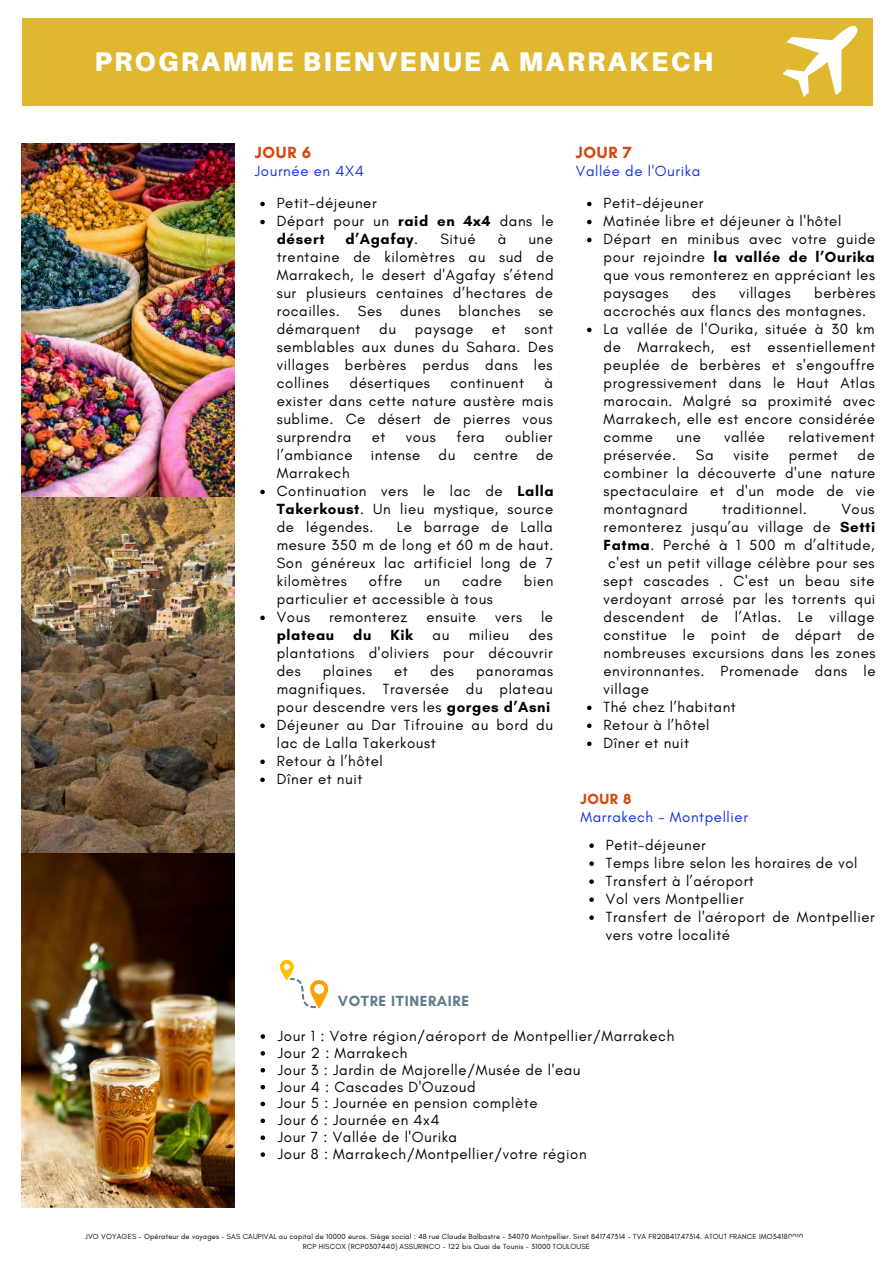
<style>
.page{position:relative;width:893px;height:1264px;background:#fff}
.page>*{position:absolute;margin:0;border:0;box-sizing:border-box;transform-origin:0 0}
.t1{font:900 27px "Aileron";letter-spacing:.08em;color:#fff}
.t2{font:700 16.5px "Glacial Indifference";letter-spacing:.04em;color:#d84711}
.t3{font:15px/18px "Glacial Indifference";letter-spacing:.04em;color:#000}
.t4{font:15px "Glacial Indifference";letter-spacing:.04em;color:#1032e4}
.t5{font:700 15px "Glacial Indifference";letter-spacing:.04em;color:#000}
.t6{font:700 15px "Glacial Indifference";letter-spacing:.04em;color:#607d8b}
.t7{font:700 15px "Glacial Indifference";color:#d84711}
.t8{font:7.5px/10.1px "Glacial Indifference";letter-spacing:.02em;color:#000;text-align:center}
.s1{font-weight:700}
.s2{font-weight:400}
</style>
<div class="page">
<img style="left:22px;top:143px;width:212px;height:1064px">
<div style="left:22px;top:18px;width:850px;height:87px;background:#dfb82f"></div>
<svg style="left:782px;top:25px;width:76px;height:72px"></svg>
<svg style="left:587px;top:202px;width:4px;height:4px"></svg>
<svg style="left:587px;top:220px;width:4px;height:4px"></svg>
<svg style="left:587px;top:238px;width:4px;height:4px"></svg>
<svg style="left:587px;top:328px;width:4px;height:4px"></svg>
<svg style="left:587px;top:705px;width:4px;height:5px"></svg>
<svg style="left:587px;top:723px;width:4px;height:5px"></svg>
<svg style="left:587px;top:741px;width:4px;height:5px"></svg>
<svg style="left:589px;top:843px;width:5px;height:5px"></svg>
<svg style="left:589px;top:861px;width:5px;height:4px"></svg>
<svg style="left:589px;top:879px;width:5px;height:4px"></svg>
<svg style="left:589px;top:897px;width:5px;height:4px"></svg>
<svg style="left:589px;top:915px;width:5px;height:4px"></svg>
<svg style="left:260px;top:202px;width:5px;height:4px"></svg>
<svg style="left:260px;top:220px;width:5px;height:4px"></svg>
<svg style="left:260px;top:489px;width:5px;height:5px"></svg>
<svg style="left:260px;top:615px;width:5px;height:5px"></svg>
<svg style="left:260px;top:723px;width:5px;height:5px"></svg>
<svg style="left:260px;top:759px;width:5px;height:5px"></svg>
<svg style="left:260px;top:777px;width:5px;height:5px"></svg>
<svg style="left:260px;top:1034px;width:5px;height:4px"></svg>
<svg style="left:260px;top:1051px;width:5px;height:4px"></svg>
<svg style="left:260px;top:1068px;width:5px;height:4px"></svg>
<svg style="left:260px;top:1084px;width:5px;height:5px"></svg>
<svg style="left:260px;top:1101px;width:5px;height:5px"></svg>
<svg style="left:260px;top:1118px;width:5px;height:5px"></svg>
<svg style="left:260px;top:1135px;width:5px;height:4px"></svg>
<svg style="left:260px;top:1152px;width:5px;height:4px"></svg>
<svg style="left:280px;top:959px;width:48px;height:49px"></svg>
<h1 class="t1" style="left:94px;top:45px;width:620px">PROGRAMME BIENVENUE A MARRAKECH</h1>
<p class="t2" style="left:255px;top:142px;width:58px">JOUR 6</p>
<p class="t4" style="left:255px;top:162px;width:110px">Journée en 4X4</p>
<p class="t3" style="left:277px;top:194px;width:278px">Petit-déjeuner<br>Départ pour un <span class="s1">raid en 4x4</span> dans le <span class="s1">désert</span></p>
<p class="t5" style="left:345px;top:230px;width:74px">d’Agafay<span class="s2">.</span></p>
<p class="t3" style="left:440px;top:230px;width:37px">Situé</p>
<p class="t3" style="left:497px;top:230px;width:10px">à</p>
<p class="t3" style="left:277px;top:230px;width:278px;text-align:justify;text-indent:251px">une trentaine de kilomètres au sud de Marrakech, le desert d'Agafay s’étend sur plusieurs centaines d’hectares de rocailles. Ses dunes blanches se démarquent</p>
<p class="t3" style="left:379px;top:320px;width:18px">du</p>
<p class="t3" style="left:415px;top:320px;width:60px">paysage</p>
<p class="t3" style="left:492px;top:320px;width:15px">et</p>
<p class="t3" style="left:277px;top:320px;width:278px;text-align:justify;text-indent:247px">sont semblables aux dunes du Sahara. Des villages berbères perdus dans les collines</p>
<p class="t3" style="left:349px;top:374px;width:82px">désertiques</p>
<p class="t3" style="left:450px;top:374px;width:75px">continuent</p>
<p class="t3" style="left:277px;top:374px;width:278px;text-align:justify;text-indent:268px">à exister dans cette nature austère mais sublime. Ce désert de pierres vous surprendra</p>
<p class="t3" style="left:277px;top:428px;width:278px;text-indent:228px">oublier l’ambiance intense du centre de<br>Marrakech<br>Continuation vers le lac de <span class="s1">Lalla<br>Takerkoust</span>. Un lieu mystique, source de légendes.</p>
<p class="t3" style="left:371px;top:428px;width:15px">et</p>
<p class="t3" style="left:406px;top:428px;width:32px">vous</p>
<p class="t3" style="left:456px;top:428px;width:30px">fera</p>
<p class="t3" style="left:277px;top:518px;width:278px;text-align:justify;text-indent:120px">Le barrage de Lalla mesure 350 m de long et 60 m de haut.<br>Son généreux lac artificiel long de 7 kilomètres</p>
<p class="t3" style="left:369px;top:572px;width:35px">offre</p>
<p class="t3" style="left:424px;top:572px;width:17px">un</p>
<p class="t3" style="left:462px;top:572px;width:42px">cadre</p>
<p class="t3" style="left:524px;top:572px;width:31px">bien</p>
<p class="t3" style="left:277px;top:590px;width:218px">particulier et accessible à tous<br>Vous</p>
<p class="t3" style="left:329px;top:608px;width:80px">remonterez</p>
<p class="t3" style="left:426px;top:608px;width:51px">ensuite</p>
<p class="t3" style="left:495px;top:608px;width:29px">vers</p>
<p class="t3" style="left:541px;top:608px;width:14px">le</p>
<p class="t5" style="left:277px;top:626px;width:59px">plateau</p>
<p class="t5" style="left:353px;top:626px;width:20px">du</p>
<p class="t5" style="left:390px;top:626px;width:24px">Kik</p>
<p class="t3" style="left:432px;top:626px;width:18px">au</p>
<p class="t3" style="left:469px;top:626px;width:42px">milieu</p>
<p class="t3" style="left:277px;top:626px;width:277px;text-align:justify;text-indent:252px">des plantations d'oliviers pour découvrir des</p>
<p class="t3" style="left:323px;top:662px;width:51px">plaines</p>
<p class="t3" style="left:394px;top:662px;width:15px">et</p>
<p class="t3" style="left:430px;top:662px;width:25px">des</p>
<p class="t3" style="left:277px;top:662px;width:278px;text-indent:199px">panoramas magnifiques. Traversée du plateau pour descendre vers les <span class="s1">gorges d’Asni<br></span>Déjeuner au Dar Tifrouine au bord du lac de Lalla Takerkoust<br>Retour à l’hôtel<br>Dîner et nuit</p>
<p class="t6" style="left:338px;top:992px;width:133px">VOTRE ITINERAIRE</p>
<p class="t2" style="left:576px;top:142px;width:58px">JOUR 7</p>
<p class="t4" style="left:576px;top:162px;width:126px">Vallée de l'Ourika</p>
<p class="t3" style="left:603px;top:194px;width:273px">Petit-déjeuner<br>Matinée libre et déjeuner à l'hôtel<br>Départ en minibus avec votre guide pour rejoindre <span class="s1">la vallée de l’Ourika </span>que vous remonterez en appréciant les paysages</p>
<p class="t3" style="left:603px;top:284px;width:273px;text-indent:211px">berbères accrochés aux flancs des montagnes.<br>La vallée de l'Ourika, située à 30 km de Marrakech, est essentiellement peuplée de berbères et s'engouffre progressivement dans le Haut Atlas marocain. Malgré sa proximité avec<br>Marrakech, elle est encore considérée comme</p>
<p class="t3" style="left:691px;top:284px;width:25px">des</p>
<p class="t3" style="left:739px;top:284px;width:53px">villages</p>
<p class="t3" style="left:676px;top:428px;width:26px">une</p>
<p class="t3" style="left:724px;top:428px;width:42px">vallée</p>
<p class="t3" style="left:788px;top:428px;width:88px">relativement</p>
<p class="t3" style="left:603px;top:446px;width:273px;text-align:justify;text-indent:254px">de combiner la découverte d'une nature spectaculaire et d'un mode de vie montagnard</p>
<p class="t3" style="left:603px;top:446px;width:74px">préservée.</p>
<p class="t3" style="left:695px;top:446px;width:19px">Sa</p>
<p class="t3" style="left:733px;top:446px;width:37px">visite</p>
<p class="t3" style="left:788px;top:446px;width:50px">permet</p>
<p class="t3" style="left:722px;top:500px;width:86px">traditionnel.</p>
<p class="t3" style="left:841px;top:500px;width:35px">Vous</p>
<p class="t3" style="left:603px;top:518px;width:273px">remonterez jusqu’au village de <span class="s1">Setti</span></p>
<p class="t3" style="left:603px;top:536px;width:272px"><span class="s1">Fatma</span>. Perché à 1 500 m d’altitude,</p>
<p class="t3" style="left:608px;top:554px;width:268px">c'est un petit village célèbre pour ses</p>
<p class="t3" style="left:603px;top:572px;width:272px">sept cascades . C'est un beau site</p>
<p class="t3" style="left:603px;top:590px;width:273px">verdoyant arrosé par les torrents qui</p>
<p class="t3" style="left:603px;top:608px;width:272px">descendent de l’Atlas. Le village</p>
<p class="t3" style="left:603px;top:626px;width:272px">constitue le point de départ de</p>
<p class="t3" style="left:603px;top:644px;width:273px">nombreuses excursions dans les zones</p>
<p class="t3" style="left:603px;top:662px;width:273px">environnantes. Promenade dans le</p>
<p class="t3" style="left:603px;top:680px;width:47px">village</p>
<p class="t3" style="left:603px;top:698px;width:134px">Thé chez l’habitant</p>
<p class="t3" style="left:603px;top:716px;width:107px">Retour à l’hôtel</p>
<p class="t3" style="left:603px;top:734px;width:87px">Dîner et nuit</p>
<p class="t7" style="left:580px;top:790px;width:53px">JOUR 8</p>
<p class="t4" style="left:580px;top:808px;width:169px">Marrakech - Montpellier</p>
<p class="t3" style="left:605px;top:836px;width:270px">Petit-déjeuner<br>Temps libre selon les horaires de vol<br>Transfert à l’aéroport<br>Vol vers Montpellier<br>Transfert de l'aéroport de Montpellier vers votre localité</p>
<p class="t3" style="left:278px;top:1027px;width:398px;line-height:16.8px">Jour 1 : Votre région/aéroport de Montpellier/Marrakech Jour 2 : Marrakech<br>Jour 3 : Jardin de Majorelle/Musée de l'eau<br>Jour 4 : Cascades D'Ouzoud<br>Jour 5 : Journée en pension complète<br>Jour 6 : Journée en 4x4<br>Jour 7 : Vallée de l'Ourika<br>Jour 8 : Marrakech/Montpellier/votre région</p>
<p class="t8" style="left:85px;top:1231px;width:721px">JVO VOYAGES - Opérateur de voyages - SAS CAUPIVAL au capital de 10000 euros. Siège social : 48 rue Claude Balbastre - 34070 Montpellier. Siret 841747314 - TVA FR20841747314. ATOUT FRANCE IMO34180010.<br>RCP HISCOX (RCP0307440) ASSURINCO - 122 bis Quai de Tounis - 31000 TOULOUSE</p>
</div>
